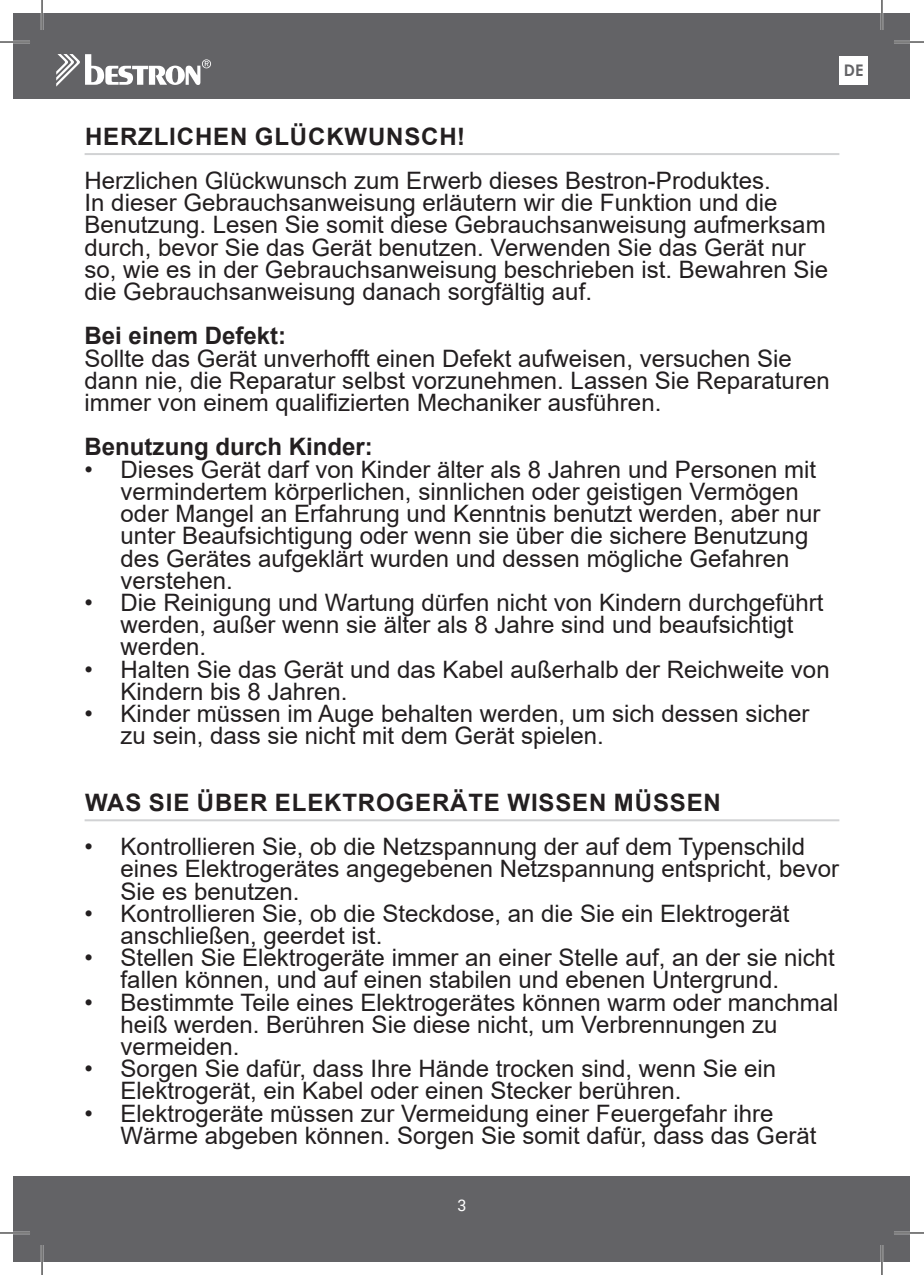
<style>
.page{position:relative;width:924px;height:1275px;background:#fff}
.page>*{position:absolute;margin:0;border:0;box-sizing:border-box;transform-origin:0 0}
.t1{font:24px/22.2px "Arial";color:#231f20}
.t2{font:700 24px "Arial";letter-spacing:.035em;color:#231f20}
.t3{font:700 24px "Arial";color:#231f20}
.t4{font:700 16px "Century Gothic";color:#636366}
.t5{font:16px "Roboto";color:#fff}
</style>
<div class="page">
<div style="left:14px;top:14px;width:895px;height:85px;background:#636366"></div>
<div style="left:14px;top:1176px;width:895px;height:85px;background:#636366"></div>
<svg style="left:56px;top:54px;width:155px;height:33px"></svg>
<div style="left:839px;top:56px;width:28px;height:29px;background:#fff"></div>
<hr style="left:85px;top:153px;width:754px;height:2px;background:#d1d2d4">
<hr style="left:85px;top:819px;width:754px;height:2px;background:#d1d2d4">
<hr style="left:0;top:41px;width:30px;height:2px;background:#fff">
<hr style="left:893px;top:41px;width:30px;height:2px;background:#fff">
<hr style="left:0;top:1231px;width:30px;height:3px;background:#fff">
<hr style="left:893px;top:1231px;width:30px;height:3px;background:#fff">
<hr style="left:41px;top:0;width:2px;height:30px;background:#fff">
<hr style="left:41px;top:1245px;width:2px;height:30px;background:#fff">
<hr style="left:880px;top:0;width:2px;height:30px;background:#fff">
<hr style="left:880px;top:1245px;width:2px;height:30px;background:#fff">
<hr style="left:0;top:42px;width:30px;height:1px;background:#000">
<hr style="left:893px;top:42px;width:30px;height:1px;background:#000">
<hr style="left:0;top:1232px;width:30px;height:1px;background:#000">
<hr style="left:893px;top:1232px;width:30px;height:1px;background:#000">
<hr style="left:42px;top:0;width:1px;height:30px;background:#000">
<hr style="left:42px;top:1245px;width:1px;height:30px;background:#000">
<hr style="left:881px;top:0;width:1px;height:30px;background:#000">
<hr style="left:881px;top:1245px;width:1px;height:30px;background:#000">
<p class="t4" style="left:843px;top:58px;width:21px">DE</p>
<p class="t2" style="left:85px;top:119px;width:381px">HERZLICHEN GLÜCKWUNSCH!</p>
<p class="t1" style="left:85px;top:169px;width:744px">Herzlichen Glückwunsch zum Erwerb dieses Bestron-Produktes.<br>In dieser Gebrauchsanweisung erläutern wir die Funktion und die Benutzung. Lesen Sie somit diese Gebrauchsanweisung aufmerksam durch, bevor Sie das Gerät benutzen. Verwenden Sie das Gerät nur so, wie es in der Gebrauchsanweisung beschrieben ist. Bewahren Sie die Gebrauchsanweisung danach sorgfältig auf.</p>
<p class="t3" style="left:85px;top:319px;width:203px">Bei einem Defekt:</p>
<p class="t1" style="left:85px;top:347px;width:746px">Sollte das Gerät unverhofft einen Defekt aufweisen, versuchen Sie dann nie, die Reparatur selbst vorzunehmen. Lassen Sie Reparaturen immer von einem qualifizierten Mechaniker ausführen.</p>
<p class="t3" style="left:85px;top:430px;width:289px">Benutzung durch Kinder:</p>
<p class="t1" style="left:121px;top:458px;width:701px;text-indent:-36px">• Dieses Gerät darf von Kinder älter als 8 Jahren und Personen mit vermindertem körperlichen, sinnlichen oder geistigen Vermögen oder Mangel an Erfahrung und Kenntnis benutzt werden, aber nur unter Beaufsichtigung oder wenn sie über die sichere Benutzung des Gerätes aufgeklärt wurden und dessen mögliche Gefahren verstehen.</p>
<p class="t1" style="left:121px;top:591px;width:704px;text-indent:-36px">• Die Reinigung und Wartung dürfen nicht von Kindern durchgeführt werden, außer wenn sie älter als 8 Jahre sind und beaufsichtigt werden.</p>
<p class="t1" style="left:121px;top:658px;width:710px;text-indent:-36px">• Halten Sie das Gerät und das Kabel außerhalb der Reichweite von<br>Kindern bis 8 Jahren.</p>
<p class="t1" style="left:121px;top:702px;width:690px;text-indent:-36px">• Kinder müssen im Auge behalten werden, um sich dessen sicher zu sein, dass sie nicht mit dem Gerät spielen.</p>
<p class="t2" style="left:85px;top:785px;width:637px">WAS SIE ÜBER ELEKTROGERÄTE WISSEN MÜSSEN</p>
<p class="t1" style="left:121px;top:835px;width:719px;text-indent:-36px">• Kontrollieren Sie, ob die Netzspannung der auf dem Typenschild eines Elektrogerätes angegebenen Netzspannung entspricht, bevor<br>Sie es benutzen.</p>
<p class="t1" style="left:121px;top:902px;width:670px;text-indent:-36px">• Kontrollieren Sie, ob die Steckdose, an die Sie ein Elektrogerät anschließen, geerdet ist.</p>
<p class="t1" style="left:121px;top:946px;width:715px;text-indent:-36px">• Stellen Sie Elektrogeräte immer an einer Stelle auf, an der sie nicht fallen können, und auf einen stabilen und ebenen Untergrund.</p>
<p class="t1" style="left:121px;top:991px;width:719px;text-indent:-36px">• Bestimmte Teile eines Elektrogerätes können warm oder manchmal heiß werden. Berühren Sie diese nicht, um Verbrennungen zu vermeiden.</p>
<p class="t1" style="left:121px;top:1057px;width:657px;text-indent:-36px">• Sorgen Sie dafür, dass Ihre Hände trocken sind, wenn Sie ein<br>Elektrogerät, ein Kabel oder einen Stecker berühren.</p>
<p class="t1" style="left:121px;top:1102px;width:697px;text-indent:-36px">• Elektrogeräte müssen zur Vermeidung einer Feuergefahr ihre<br>Wärme abgeben können. Sorgen Sie somit dafür, dass das Gerät</p>
<p class="t5" style="left:457px;top:1193px;width:10px">3</p>
</div>
